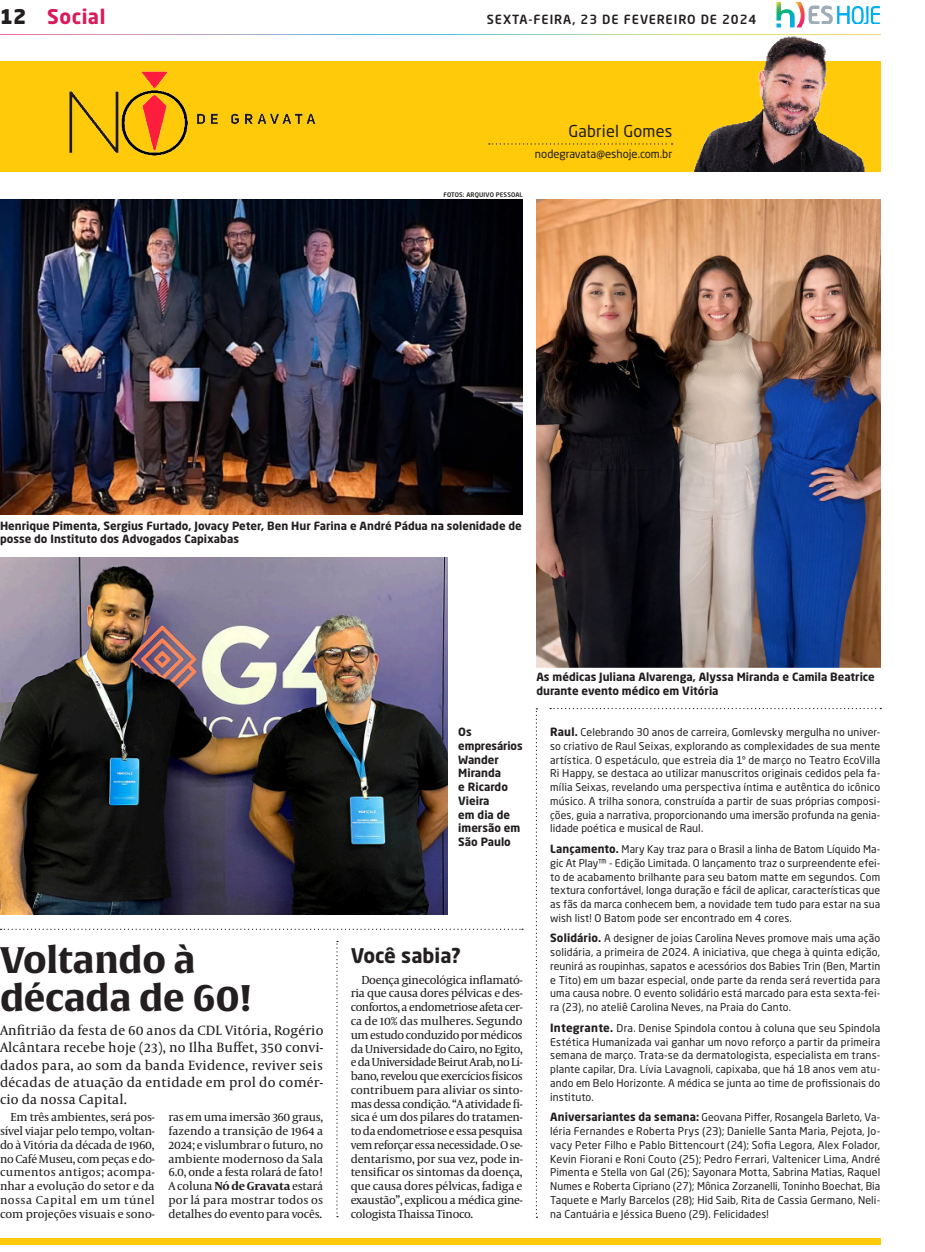
<style>
.page{position:relative;width:925px;height:1252px;background:#fff}
.page>*{position:absolute;margin:0;border:0;box-sizing:border-box;transform-origin:0 0}
.titulo_serif_29_30_25{font:700 36.25px/37.8px "Alverata";letter-spacing:-.01em;color:#231f20}
.titulo_16_coluna{font:700 20px "Neo Sans W1 G";color:#231f20}
.folio_nome_editoria_dir{font:700 20px "Neo Sans W1 G";letter-spacing:.025em;color:#d91a5b}
.coluna_nome_p{font:16.25px "Neo Sans W1 G";letter-spacing:.01em;color:#231f20}
.coluna_abre_11_13_75{font:13.75px/17.2px "Capitolium News 2";letter-spacing:.015em;color:#231f20;text-align:justify}
.folio_data_esq{font:500 12.5px "Neo Sans W1 G";letter-spacing:.075em;color:#231f20}
.texto_serif_9_5_11{font:11.88px/13.8px "Capitolium News 2";letter-spacing:-.02em;color:#231f20;text-align:justify}
.foto_legenda_9_11{font:700 11.25px/13.8px "Neo Sans W1 G";color:#231f20}
.coluna_email_p{font:11.25px "Neo Sans W1 G";color:#231f20}
.coluna_curtas{font:10.62px/13.8px "Neo Sans W1 G";letter-spacing:.01em;color:#231f20;text-align:justify}
.foto_crédito_5_5_5{font:500 6.25px "Neo Sans W1 G";letter-spacing:.025em;color:#231f20}
.s1{font-weight:900;color:#231f20}
.s2{font-weight:700}
.s3{font-weight:700;font-size:11.25px}
</style>
<div class="page">
<img style="left:776px;top:2px;width:104px;height:26px">
<div style="left:0;top:62px;width:880px;height:110px;background:#feca0a"></div>
<svg style="left:489px;top:143px;width:183px;height:2px"></svg>
<img style="left:685px;top:34px;width:181px;height:138px">
<img style="left:69px;top:71px;width:247px;height:85px">
<div style="left:0;top:1238px;width:880px;height:6px;background:#feca0a"></div>
<svg style="left:536px;top:708px;width:1px;height:509px"></svg>
<svg style="left:1px;top:928px;width:522px;height:1px"></svg>
<svg style="left:550px;top:708px;width:331px;height:1px"></svg>
<svg style="left:336px;top:940px;width:2px;height:277px"></svg>
<img style="left:536px;top:199px;width:344px;height:468px">
<img style="left:0;top:557px;width:447px;height:357px">
<img style="left:0;top:199px;width:522px;height:315px">
<p class="folio_nome_editoria_dir" style="left:0;top:4px;width:107px"><span class="s1">12</span> Social</p>
<p class="folio_data_esq" style="left:487px;top:12px;width:271px">SEXTA-FEIRA, 23 DE FEVEREIRO DE 2024</p>
<p class="foto_crédito_5_5_5" style="left:443px;top:191px;width:81px">FOTOS: ARQUIVO PESSOAL</p>
<p class="coluna_nome_p" style="left:568px;top:121px;width:105px">Gabriel Gomes</p>
<p class="coluna_email_p" style="left:535px;top:147px;width:139px">nodegravata@eshoje.com.br</p>
<p class="foto_legenda_9_11" style="left:0;top:518px;width:523px">Henrique Pimenta, Sergius Furtado, Jovacy Peter, Ben Hur Farina e André Pádua na solenidade de posse do Instituto dos Advogados Capixabas</p>
<p class="titulo_serif_29_30_25" style="left:0;top:942px;width:254px">Voltando à década de 60!</p>
<p class="coluna_abre_11_13_75" style="left:0;top:1021px;width:325px">Anfitrião da festa de 60 anos da CDL Vitória, Rogério Alcântara recebe hoje (23), no Ilha Buffet, 350 convi&shy;dados para, ao som da banda Evidence, reviver seis décadas de atuação da entidade em prol do comér&shy;cio da nossa Capital.</p>
<p class="texto_serif_9_5_11" style="left:0;top:1109px;width:156px;text-indent:11px">Em três ambientes, será pos&shy;sível viajar pelo tempo, voltan&shy;do à Vitória da década de 1960, no Café Museu, com peças e do&shy;cumentos antigos; acompa&shy;nhar a evolução do setor e da nossa Capital em um túnel com projeções visuais e sono-</p>
<p class="texto_serif_9_5_11" style="left:168px;top:1109px;width:156px">ras em uma imersão 360 graus, fazendo a transição de 1964 a 2024; e vislumbrar o futuro, no ambiente modernoso da Sala 6.0, onde a festa rolará de fato!<br>A coluna <span class="s2">Nó de Gravata</span> estará por lá para mostrar todos os detalhes do evento para vocês.</p>
<p class="foto_legenda_9_11" style="left:458px;top:724px;width:66px">Os empresários<br>Wander<br>Miranda<br>e Ricardo<br>Vieira<br>em dia de imersão em<br>São Paulo</p>
<p class="titulo_16_coluna" style="left:351px;top:942px;width:112px">Você sabia?</p>
<p class="texto_serif_9_5_11" style="left:351px;top:972px;width:174px;text-indent:11px">Doença ginecológica inflamató&shy;ria que causa dores pélvicas e des&shy;confortos, a endometriose afeta cer&shy;ca de 10% das mulheres. Segundo um estudo conduzido por médicos da Universidade do Cairo, no Egito, e da Universidade Beirut Arab, no Lí&shy;bano, revelou que exercícios físicos contribuem para aliviar os sinto&shy;mas dessa condição. “A atividade fí&shy;sica é um dos pilares do tratamen&shy;to da endometriose e essa pesquisa vem reforçar essa necessidade. O se&shy;dentarismo, por sua vez, pode in&shy;tensificar os sintomas da doença, que causa dores pélvicas, fadiga e exaustão”, explicou a médica gine&shy;cologista Thaissa Tinoco.</p>
<p class="foto_legenda_9_11" style="left:536px;top:669px;width:340px">As médicas Juliana Alvarenga, Alyssa Miranda e Camila Beatrice durante evento médico em Vitória</p>
<p class="coluna_curtas" style="left:550px;top:725px;width:332px"><span class="s3">Raul.</span> Celebrando 30 anos de carreira, Gomlevsky mergulha no univer&shy;so criativo de Raul Seixas, explorando as complexidades de sua mente artística. O espetáculo, que estreia dia 1º de março no Teatro EcoVilla Ri Happy, se destaca ao utilizar manuscritos originais cedidos pela fa&shy;mília Seixas, revelando uma perspectiva íntima e autêntica do icônico músico. A trilha sonora, construída a partir de suas próprias composi&shy;ções, guia a narrativa, proporcionando uma imersão profunda na genia&shy;lidade poética e musical de Raul.</p>
<p class="coluna_curtas" style="left:550px;top:842px;width:332px"><span class="s3">Lançamento.</span> Mary Kay traz para o Brasil a linha de Batom Líquido Ma&shy;gic At Play™ - Edição Limitada. O lançamento traz o surpreendente efei&shy;to de acabamento brilhante para seu batom matte em segundos. Com textura confortável, longa duração e fácil de aplicar, características que as fãs da marca conhecem bem, a novidade tem tudo para estar na sua wish list! O Batom pode ser encontrado em 4 cores.</p>
<p class="coluna_curtas" style="left:550px;top:931px;width:332px"><span class="s3">Solidário.</span> A designer de joias Carolina Neves promove mais uma ação solidária, a primeira de 2024. A iniciativa, que chega à quinta edição, reunirá as roupinhas, sapatos e acessórios dos Babies Trin (Ben, Martin e Tito) em um bazar especial, onde parte da renda será revertida para uma causa nobre. O evento solidário está marcado para esta sexta-fei&shy;ra (23), no ateliê Carolina Neves, na Praia do Canto.</p>
<p class="coluna_curtas" style="left:550px;top:1020px;width:332px"><span class="s3">Integrante.</span> Dra. Denise Spindola contou à coluna que seu Spindola Estética Humanizada vai ganhar um novo reforço a partir da primeira semana de março. Trata-se da dermatologista, especialista em trans&shy;plante capilar, Dra. Lívia Lavagnoli, capixaba, que há 18 anos vem atu&shy;ando em Belo Horizonte. A médica se junta ao time de profissionais do instituto.</p>
<p class="coluna_curtas" style="left:550px;top:1110px;width:332px"><span class="s3">Aniversariantes da semana:</span> Geovana Piffer, Rosangela Barleto, Va&shy;léria Fernandes e Roberta Prys (23); Danielle Santa Maria, Pejota, Jo&shy;vacy Peter Filho e Pablo Bittencourt (24); Sofia Legora, Alex Folador, Kevin Fiorani e Roni Couto (25); Pedro Ferrari, Valtenicer Lima, André Pimenta e Stella von Gal (26); Sayonara Motta, Sabrina Matias, Raquel Numes e Roberta Cipriano (27); Mônica Zorzanelli, Toninho Boechat, Bia Taquete e Marly Barcelos (28); Hid Saib, Rita de Cassia Germano, Neli&shy;na Cantuária e Jéssica Bueno (29). Felicidades!</p>
</div>
